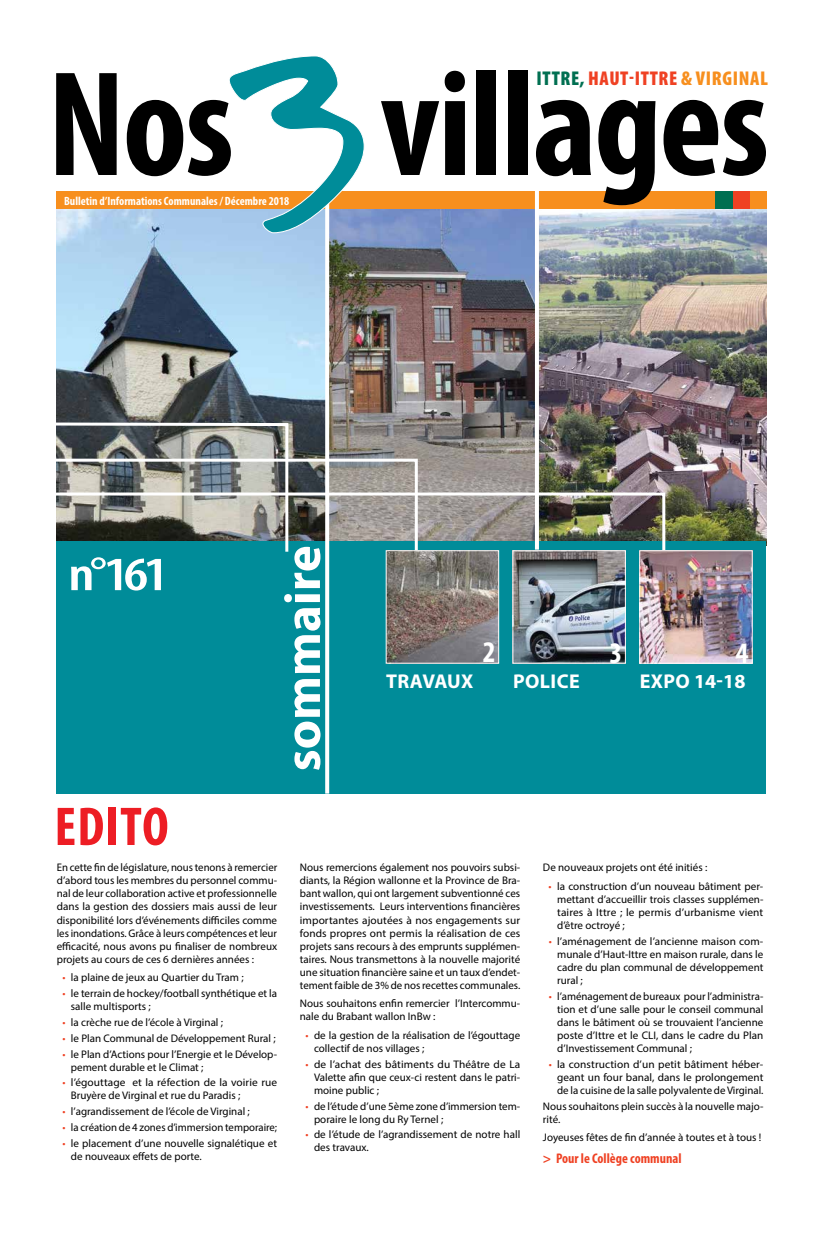
<style>
.page{position:relative;width:823px;height:1248px;background:#fff}
.page>*{position:absolute;margin:0;border:0;box-sizing:border-box;transform-origin:0 0}
.t1{font:700 condensed 151px "Myriad Pro";letter-spacing:-.015em;color:#000}
.t2{font:700 condensed 55px "Myriad Pro";color:#ed1d24}
.t3{font:700 51px "Myriad Pro";color:#fff}
.t4{font:600 condensed 48px "Myriad Pro";color:#fff;scale:1.25 1}
.t5{font:700 condensed 30px "Myriad Pro";color:#fff}
.t6{font:900 condensed 20px "Myriad Pro";letter-spacing:.03em;color:#ef4123}
.t7{font:700 20px "Myriad Pro";letter-spacing:.02em;color:#fff}
.t8{font:700 20px "Myriad Pro";color:#fff}
.t9{font:700 condensed 14px "Myriad Pro";color:#ef4123}
.t10{font:700 condensed 12px "Myriad Pro";color:#fff}
.t11{font:11px/13px "Myriad Pro";color:#000}
.s1{color:#006f51}
.s2{color:#f78f1e}
.s3{color:#ef4123}
</style>
<div class="page">
<img style="left:57px;top:209px;width:268px;height:212px">
<img style="left:329px;top:209px;width:205px;height:282px">
<img style="left:539px;top:209px;width:226px;height:332px">
<div style="left:57px;top:541px;width:708px;height:252px;background:#008c99"></div>
<div style="left:57px;top:192px;width:708px;height:17px;background:#f78f1e"></div>
<img style="left:419px;top:491px;width:247px;height:62px">
<svg style="left:56px;top:421px;width:363px;height:133px"></svg>
<svg style="left:534px;top:191px;width:4px;height:358px"></svg>
<svg style="left:325px;top:234px;width:4px;height:559px"></svg>
<img style="left:387px;top:552px;width:110px;height:109px">
<div style="left:385px;top:550px;width:114px;height:113px;border:1px solid #fff"></div>
<div style="left:731px;top:192px;width:17px;height:17px;background:#ef4123"></div>
<div style="left:714px;top:192px;width:17px;height:17px;background:#006f51"></div>
<svg style="left:228px;top:56px;width:137px;height:178px"></svg>
<img style="left:514px;top:552px;width:109px;height:109px">
<div style="left:512px;top:550px;width:113px;height:113px;border:1px solid #fff"></div>
<img style="left:641px;top:552px;width:109px;height:109px">
<div style="left:639px;top:550px;width:113px;height:113px;border:1px solid #fff"></div>
<h1 class="t1" style="left:47px;top:30px;width:722px">Nos villages</h1>
<h3 class="t6" style="left:536px;top:65px;width:233px"><span class="s1">ITTRE,</span> HAUT-ITTRE <span class="s2">&amp; VIRGINAL</span></h3>
<p class="t10" style="left:64px;top:193px;width:226px">Bulletin d’Informations Communales / Décembre 2018</p>
<h3 class="t4" style="left:68px;top:544px;width:81px">n°161</h3>
<h2 class="t2" style="left:54px;top:792px;width:116px">Edito</h2>
<h3 class="t3" style="left:269px;top:771px;width:228px;rotate:-90deg">SOMMAIRE</h3>
<h3 class="t8" style="left:386px;top:668px;width:89px">TRAVAUX</h3>
<h3 class="t5" style="left:482px;top:633px;width:14px">2</h3>
<h3 class="t5" style="left:609px;top:634px;width:14px">3</h3>
<h3 class="t5" style="left:735px;top:634px;width:14px">4</h3>
<h3 class="t7" style="left:513px;top:668px;width:68px">POLICE</h3>
<h3 class="t7" style="left:639px;top:667px;width:107px">EXPO 14-18</h3>
<p class="t11" style="left:57px;top:861px;width:222px;text-align:justify">En cette fin de législature, nous tenons à remercier d’abord tous les membres du personnel commu&shy;nal de leur collaboration active et professionnelle dans la gestion des dossiers mais aussi de leur disponibilité lors d’événements difficiles comme les inondations. Grâce à leurs compétences et leur efficacité, nous avons pu finaliser de nombreux projets au cours de ces 6 dernières années :</p>
<p class="t11" style="left:62px;top:970px;width:183px"><span class="s3">•</span> la plaine de jeux au Quartier du Tram ;</p>
<p class="t11" style="left:71px;top:986px;width:208px;text-indent:-9px"><span class="s3">•</span> le terrain de hockey/football synthétique et la salle multisports ;</p>
<p class="t11" style="left:62px;top:1015px;width:162px"><span class="s3">•</span> la crèche rue de l’école à Virginal ;</p>
<p class="t11" style="left:62px;top:1031px;width:215px"><span class="s3">•</span> le Plan Communal de Développement Rural ;</p>
<p class="t11" style="left:71px;top:1047px;width:207px;text-indent:-9px"><span class="s3">•</span> le Plan d’Actions pour l’Energie et le Dévelop&shy;pement durable et le Climat ;</p>
<p class="t11" style="left:71px;top:1075px;width:207px;text-indent:-9px"><span class="s3">•</span> l’égouttage et la réfection de la voirie rue<br>Bruyère de Virginal et rue du Paradis ;</p>
<p class="t11" style="left:62px;top:1104px;width:189px"><span class="s3">•</span> l’agrandissement de l’école de Virginal ;</p>
<p class="t11" style="left:62px;top:1120px;width:216px"><span class="s3">•</span> la création de 4 zones d’immersion temporaire;</p>
<p class="t11" style="left:71px;top:1136px;width:207px;text-indent:-9px"><span class="s3">•</span> le placement d’une nouvelle signalétique et de nouveaux effets de porte.</p>
<p class="t11" style="left:300px;top:861px;width:222px;text-align:justify">Nous remercions également nos pouvoirs subsi&shy;diants, la Région wallonne et la Province de Bra&shy;bant wallon, qui ont largement subventionné ces investissements. Leurs interventions financières importantes ajoutées à nos engagements sur fonds propres ont permis la réalisation de ces projets sans recours à des emprunts supplémen&shy;taires. Nous transmettons à la nouvelle majorité une situation financière saine et un taux d’endet&shy;tement faible de 3% de nos recettes communales.</p>
<p class="t11" style="left:300px;top:996px;width:222px">Nous souhaitons enfin remercier l’Intercommu&shy;nale du Brabant wallon InBw :</p>
<p class="t11" style="left:314px;top:1028px;width:207px;text-indent:-9px"><span class="s3">•</span> de la gestion de la réalisation de l’égouttage collectif de nos villages ;</p>
<p class="t11" style="left:314px;top:1057px;width:207px;text-align:justify;text-indent:-9px"><span class="s3">•</span> de l’achat des bâtiments du Théâtre de La Valette afin que ceux-ci restent dans le patri&shy;moine public ;</p>
<p class="t11" style="left:314px;top:1099px;width:207px;text-indent:-9px"><span class="s3">•</span> de l’étude d’une 5ème zone d’immersion tem&shy;poraire le long du Ry Ternel ;</p>
<p class="t11" style="left:314px;top:1127px;width:208px;text-indent:-9px"><span class="s3">•</span> de l’étude de l’agrandissement de notre hall des travaux.</p>
<p class="t11" style="left:542px;top:861px;width:166px">De nouveaux projets ont été initiés :</p>
<p class="t11" style="left:557px;top:879px;width:207px;text-align:justify;text-indent:-9px"><span class="s3">•</span> la construction d’un nouveau bâtiment per&shy;mettant d’accueillir trois classes supplémen&shy;taires à Ittre ; le permis d’urbanisme vient d’être octroyé ;</p>
<p class="t11" style="left:557px;top:934px;width:207px;text-align:justify;text-indent:-9px"><span class="s3">•</span> l’aménagement de l’ancienne maison com&shy;munale d’Haut-Ittre en maison rurale, dans le cadre du plan communal de développement rural ;</p>
<p class="t11" style="left:557px;top:989px;width:207px;text-align:justify;text-indent:-9px"><span class="s3">•</span> l’aménagement de bureaux pour l’administra&shy;tion et d’une salle pour le conseil communal dans le bâtiment où se trouvaient l’ancienne poste d’Ittre et le CLI, dans le cadre du Plan d’Investissement Communal ;</p>
<p class="t11" style="left:557px;top:1057px;width:208px;text-align:justify;text-indent:-9px"><span class="s3">•</span> la construction d’un petit bâtiment héber&shy;geant un four banal, dans le prolongement de la cuisine de la salle polyvalente de Virginal.</p>
<p class="t11" style="left:542px;top:1099px;width:222px">Nous souhaitons plein succès à la nouvelle majo&shy;rité.</p>
<p class="t11" style="left:542px;top:1130px;width:220px">Joyeuses fêtes de fin d’année à toutes et à tous !</p>
<p class="t9" style="left:542px;top:1149px;width:140px">&gt; Pour le Collège communal</p>
</div>
